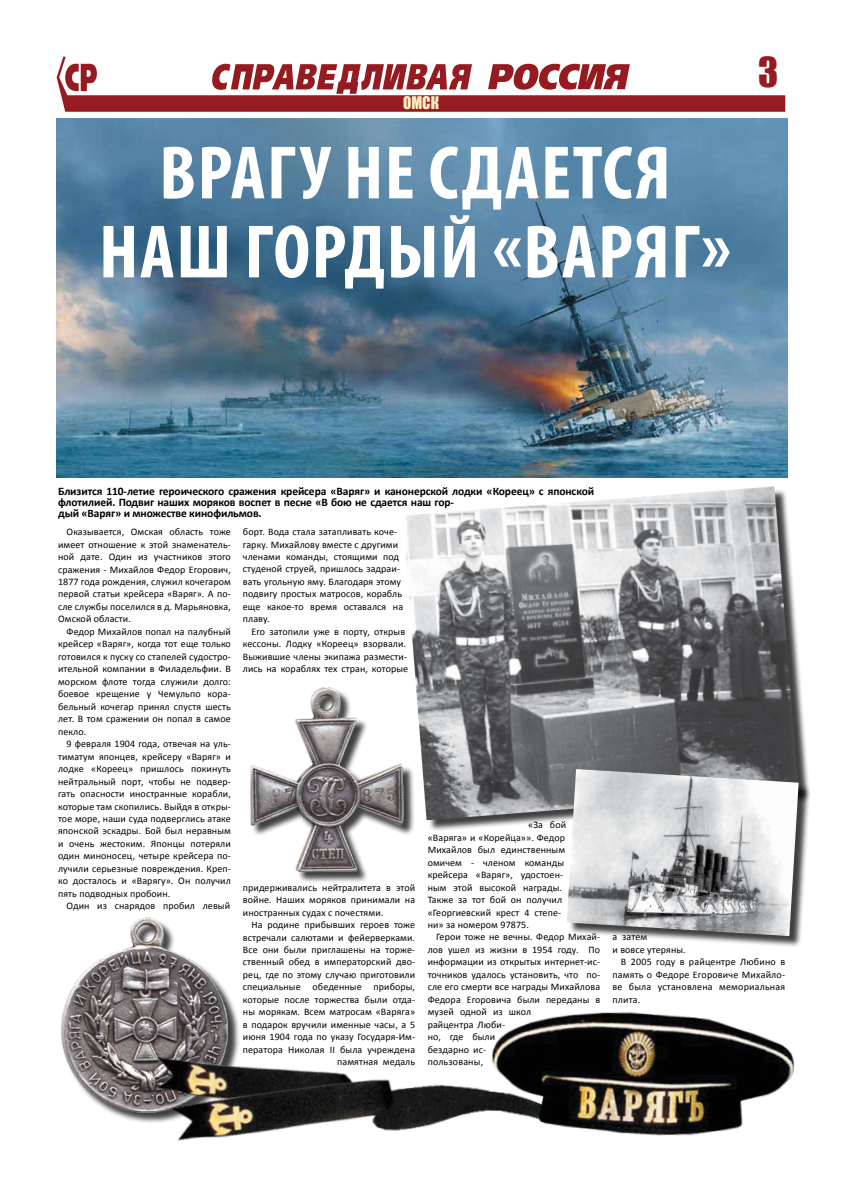
<style>
.page{position:relative;width:842px;height:1191px;background:#fff}
.page>*{position:absolute;margin:0;border:0;box-sizing:border-box;transform-origin:0 0}
.t1{font:700 condensed 76.3px/79px "Myriad Pro";letter-spacing:.02em;color:#fff;text-align:center}
.t2{font:38px "Impact";color:#961b20}
.t3{font:16px "Impact";color:#fff0c0;scale:.95 1}
.t4{font:700 11.5px/11px "Calibri";letter-spacing:-.01em;color:#000}
.t5{font:10px/12.5px "Calibri";letter-spacing:.01em;color:#000;text-align:justify}
</style>
<div class="page">
<svg style="left:57px;top:57px;width:728px;height:55px"></svg>
<img style="left:57px;top:118px;width:730px;height:359px">
<img style="left:60px;top:917px;width:167px;height:201px">
<div style="left:252px;top:689px;width:163px;height:194px;background:#000;opacity:.75"></div>
<img style="left:250px;top:687px;width:156px;height:189px">
<div style="left:404px;top:488px;width:406px;height:344px;background:#000;opacity:.75"></div>
<img style="left:403px;top:486px;width:395px;height:334px">
<img style="left:137px;top:992px;width:658px;height:149px">
<div style="left:568px;top:771px;width:243px;height:177px;background:#000;opacity:.75"></div>
<img style="left:567px;top:769px;width:232px;height:167px">
<h3 class="t3" style="left:403px;top:91px;width:39px">ОМСК</h3>
<h1 class="t1" style="left:99px;top:132px;width:633px">Врагу не сдается наш гордый «Варяг»</h1>
<h2 class="t2" style="left:758px;top:42px;width:22px">3</h2>
<p class="t4" style="left:58px;top:485px;width:538px">Близится 110-летие героического сражения крейсера «Варяг» и канонерской лодки «Кореец» с японской флотилией. Подвиг наших моряков воспет в песне «В бою не сдается наш гор-<br>дый «Варяг» и множестве кинофильмов.</p>
<p class="t5" style="left:58px;top:525px;width:174px;text-indent:8px">Оказывается, Омская область тоже имеет отношение к этой знаменатель&shy;ной дате. Один из участников этого сражения - Михайлов Федор Егорович, 1877 года рождения, служил кочегаром первой статьи крейсера «Варяг». А по&shy;сле службы поселился в д. Марьяновка, Омской области.</p>
<p class="t5" style="left:58px;top:625px;width:174px;text-indent:8px">Федор Михайлов попал на палубный крейсер «Варяг», когда тот еще только готовился к пуску со стапелей судостро&shy;ительной компании в Филадельфии. В морском флоте тогда служили долго: боевое крещение у Чемульпо кора&shy;бельный кочегар принял спустя шесть лет. В том сражении он попал в самое пекло.</p>
<p class="t5" style="left:58px;top:737px;width:174px;text-indent:9px">9 февраля 1904 года, отвечая на уль&shy;тиматум японцев, крейсеру «Варяг» и лодке «Кореец» пришлось покинуть нейтральный порт, чтобы не подвер&shy;гать опасности иностранные корабли, которые там скопились. Выйдя в откры&shy;тое море, наши суда подверглись атаке японской эскадры. Бой был неравным и очень жестоким. Японцы потеряли один миноносец, четыре крейсера по&shy;лучили серьезные повреждения. Креп&shy;ко досталось и «Варягу». Он получил пять подводных пробоин.</p>
<p class="t5" style="left:67px;top:899px;width:165px">Один из снарядов пробил левый</p>
<p class="t5" style="left:243px;top:525px;width:162px;text-align:left">борт. Вода стала затапливать коче&shy;гарку. Михайлову вместе с другими членами команды, стоящими под студеной струей, пришлось задраи&shy;вать угольную яму. Благодаря этому подвигу простых матросов, корабль еще какое-то время оставался на плаву.</p>
<p class="t5" style="left:243px;top:625px;width:167px;text-align:center">Его затопили уже в порту, открыв кессоны. Лодку «Кореец» взорвали.<br>Выжившие члены экипажа размести&shy;лись на кораблях тех стран, которые</p>
<p class="t5" style="left:243px;top:881px;width:174px">придерживались нейтралитета в этой войне. Наших моряков принимали на иностранных судах с почестями.</p>
<p class="t5" style="left:243px;top:918px;width:174px;text-align:right">На родине прибывших героев тоже встречали салютами и фейерверками.<br>Все они были приглашены на торже&shy;ственный обед в императорский дво&shy;рец, где по этому случаю приготовили специальные обеденные приборы, которые после торжества были отда&shy;ны морякам. Всем матросам «Варяга» в подарок вручили именные часы, а 5 июня 1904 года по указу Государя-Им&shy;ператора Николая II была учреждена памятная медаль</p>
<p class="t5" style="left:428px;top:818px;width:140px;text-align:left;text-indent:100px">«За бой «Варяга» и «Корейца»». Федор<br>Михайлов был единственным омичем - членом команды крейсера «Варяг», удостоен&shy;ным этой высокой награды.<br>Также за тот бой он получил «Георгиевский крест 4 степе&shy;ни» за номером 97875.</p>
<p class="t5" style="left:428px;top:931px;width:174px;text-align:left;text-indent:9px">Герои тоже не вечны. Федор Михай&shy;лов ушел из жизни в 1954 году. По информации из открытых интернет-ис&shy;точников удалось установить, что по&shy;сле его смерти все награды Михайлова<br>Федора Егоровича были переданы в музей одной из школ<br>райцентра Люби-<br>но, где были<br>бездарно ис-<br>пользованы,</p>
<p class="t5" style="left:612px;top:931px;width:36px">а затем</p>
<p class="t5" style="left:612px;top:943px;width:75px">и вовсе утеряны.</p>
<p class="t5" style="left:621px;top:955px;width:166px">В 2005 году в райцентре Любино в</p>
<p class="t5" style="left:612px;top:968px;width:174px">память о Федоре Егоровиче Михайло-</p>
<p class="t5" style="left:612px;top:980px;width:174px">ве была установлена мемориальная</p>
<p class="t5" style="left:612px;top:993px;width:29px">плита.</p>
</div>
